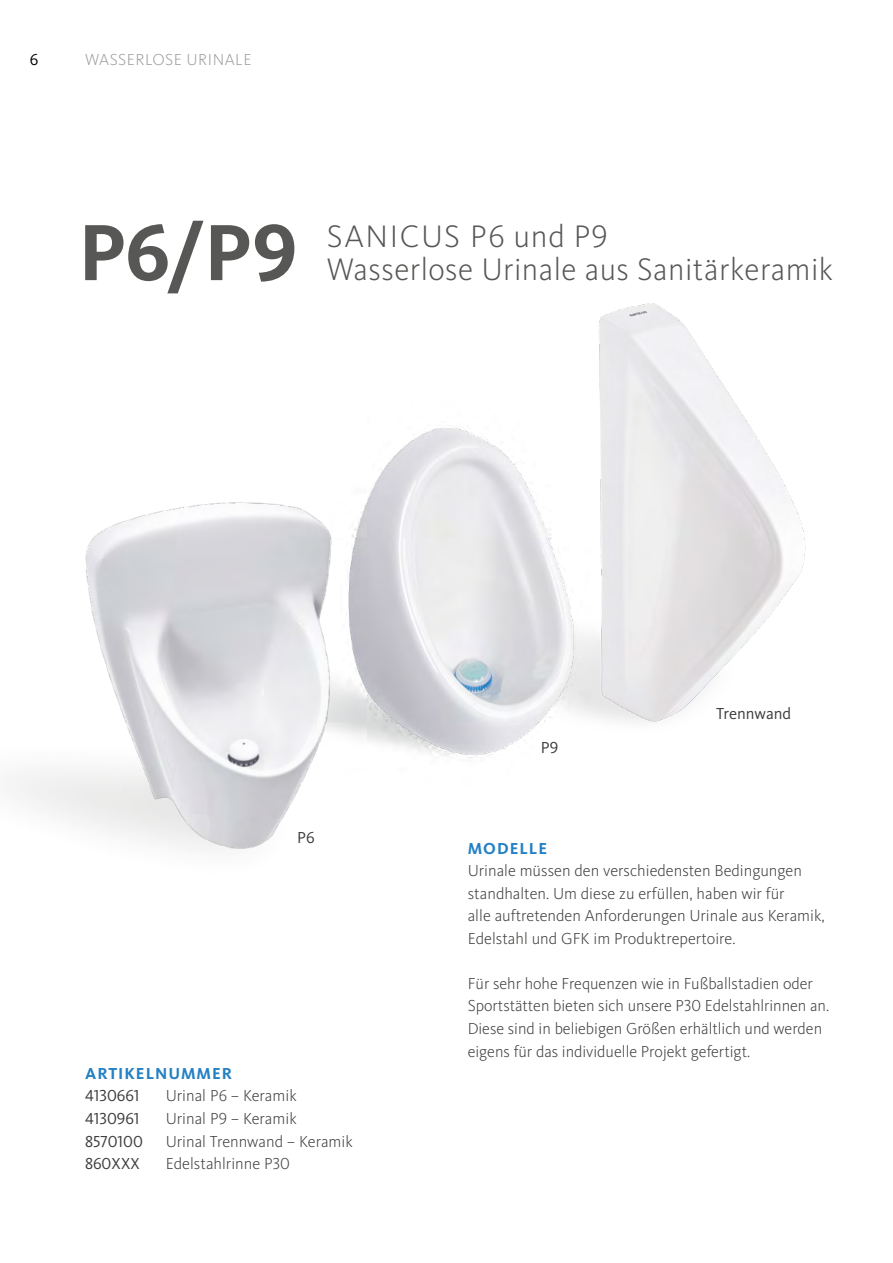
<style>
.page{position:relative;width:893px;height:1263px;background:#fff}
.page>*{position:absolute;margin:0;border:0;box-sizing:border-box;transform-origin:0 0}
.t1{font:700 82.5px "Kievit Pro";color:#575756}
.t2{font:300 32.25px/33px "Kievit Pro";letter-spacing:.015em;color:#575756}
.t3{font:300 16.5px/22.5px "Kievit Pro";color:#3c3c3b}
.t4{font:16.5px "Kievit Pro";color:#3c3c3b}
.t5{font:700 16.5px "Kievit Pro";letter-spacing:.06em;color:#2581c4}
.t6{font:300 16.5px "Kievit Pro";letter-spacing:.03em;color:#9d9d9c}
.t7{font:16.5px "Kievit Pro";color:#000}
</style>
<div class="page">
<img style="left:598px;top:303px;width:208px;height:282px">
<hr style="left:892px;top:390px;width:1px;height:247px;background:#88bce7">
<hr style="left:892px;top:216px;width:1px;height:159px;background:#76b82a">
<img style="left:372px;top:354px;width:420px;height:404px">
<img style="left:11px;top:488px;width:361px;height:363px">
<p class="t7" style="left:30px;top:50px;width:10px">6</p>
<p class="t6" style="left:85px;top:50px;width:168px">WASSERLOSE URINALE</p>
<h1 class="t1" style="left:79px;top:203px;width:220px">P6/P9</h1>
<h2 class="t2" style="left:327px;top:220px;width:508px">SANICUS P6 und P9<br>Wasserlose Urinale aus Sanitärkeramik</h2>
<p class="t4" style="left:297px;top:827px;width:19px">P6</p>
<p class="t5" style="left:85px;top:1063px;width:148px">ARTIKELNUMMER</p>
<p class="t4" style="left:85px;top:1086px;width:56px">4130661</p>
<p class="t3" style="left:166px;top:1084px;width:132px">Urinal P6 – Keramik</p>
<p class="t4" style="left:85px;top:1108px;width:56px">4130961</p>
<p class="t3" style="left:166px;top:1107px;width:132px">Urinal P9 – Keramik</p>
<p class="t4" style="left:85px;top:1131px;width:59px">8570100</p>
<p class="t3" style="left:166px;top:1129px;width:189px">Urinal Trennwand – Keramik</p>
<p class="t4" style="left:85px;top:1153px;width:56px">860XXX</p>
<p class="t3" style="left:166px;top:1152px;width:126px">Edelstahlrinne P30</p>
<p class="t4" style="left:541px;top:737px;width:19px">P9</p>
<p class="t4" style="left:716px;top:703px;width:77px">Trennwand</p>
<p class="t5" style="left:468px;top:838px;width:81px">MODELLE</p>
<p class="t3" style="left:468px;top:859px;width:358px">Urinale müssen den verschiedensten Bedingungen standhalten. Um diese zu erfüllen, haben wir für<br>alle auftretenden Anforderungen Urinale aus Keramik, Edelstahl und GFK im Produktrepertoire.</p>
<p class="t3" style="left:468px;top:972px;width:363px">Für sehr hohe Frequenzen wie in Fußballstadien oder Sportstätten bieten sich unsere P30 Edelstahlrinnen an.<br>Diese sind in beliebigen Größen erhältlich und werden eigens für das individuelle Projekt gefertigt.</p>
</div>
